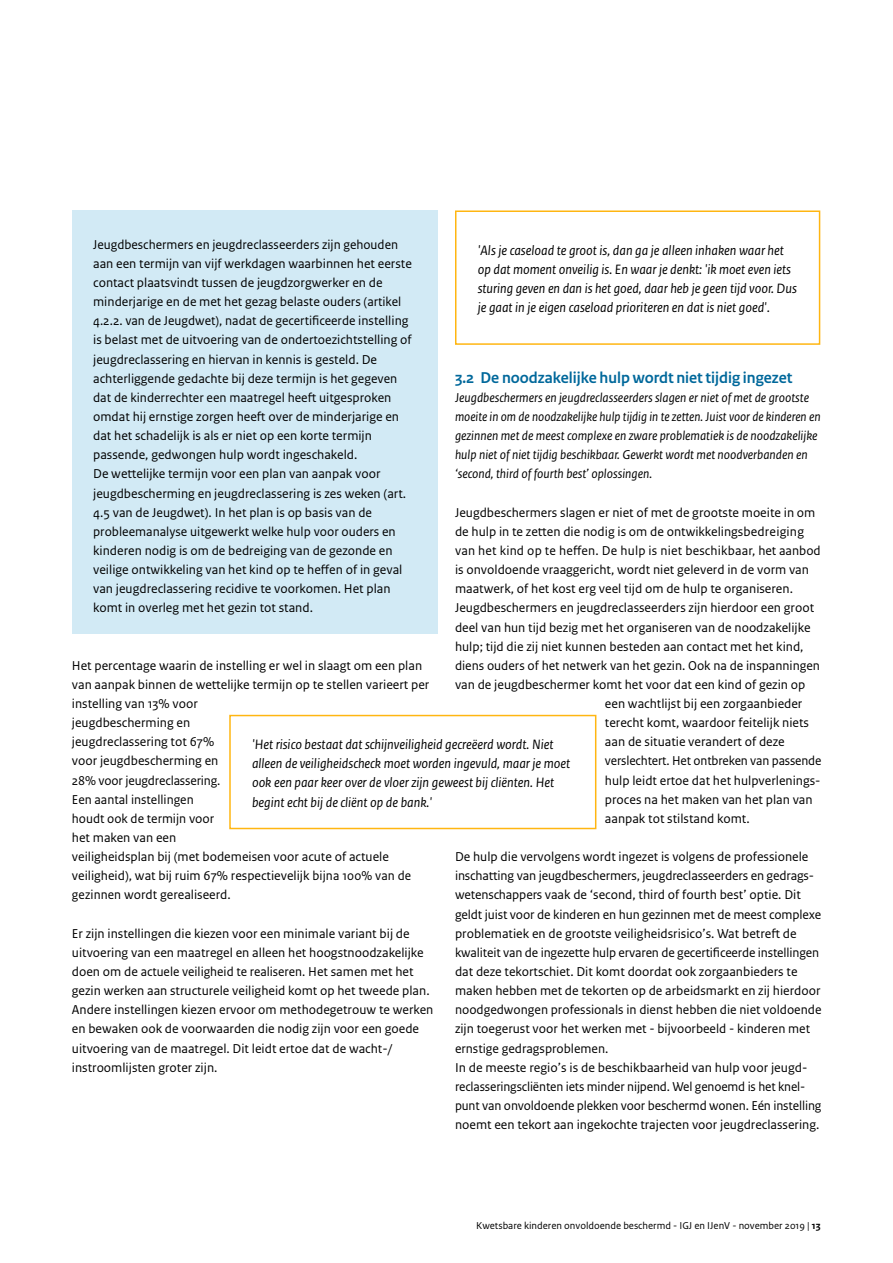
<style>
.page{position:relative;width:893px;height:1263px;background:#fff}
.page>*{position:absolute;margin:0;border:0;box-sizing:border-box;transform-origin:0 0}
.H2_-_Tussenkop{font:700 16.5px "Rijksoverheid Sans Heading";color:#01689b}
.P_-_Quote{font:italic 14.25px/19.2px "Rijksoverheid Sans Text";color:#000}
.P_-_Broodtekst{font:13.5px/19.2px "Rijksoverheid Sans Text";color:#000}
.P_-_Tussenkop_intro{font:italic 13.5px/19.2px "Rijksoverheid Sans Text";color:#000}
.t1{font:10.5px "Rijksoverheid Sans Text";color:#000}
.s1{font-weight:700}
</style>
<div class="page">
<div style="left:72px;top:210px;width:366px;height:424px;background:#d2eaf5"></div>
<div style="left:229px;top:715px;width:367px;height:114px;border:2px solid #ffb612"></div>
<div style="left:455px;top:210px;width:365px;height:135px;border:2px solid #ffb612"></div>
<p class="P_-_Broodtekst" style="left:93px;top:235px;width:320px">Jeugdbeschermers en jeugdreclasseerders zijn gehouden aan een termijn van vijf werkdagen waarbinnen het eerste contact plaatsvindt tussen de jeugdzorgwerker en de minderjarige en de met het gezag belaste ouders (artikel 4.2.2. van de Jeugdwet), nadat de gecertificeerde instelling is belast met de uitvoering van de ondertoezichtstelling of jeugdreclassering en hiervan in kennis is gesteld. De achterliggende gedachte bij deze termijn is het gegeven dat de kinderrechter een maatregel heeft uitgesproken omdat hij ernstige zorgen heeft over de minderjarige en dat het schadelijk is als er niet op een korte termijn passende, gedwongen hulp wordt ingeschakeld.</p>
<p class="P_-_Broodtekst" style="left:93px;top:465px;width:315px">De wettelijke termijn voor een plan van aanpak voor jeugdbescherming en jeugdreclassering is zes weken (art.<br>4.5 van de Jeugdwet). In het plan is op basis van de probleemanalyse uitgewerkt welke hulp voor ouders en kinderen nodig is om de bedreiging van de gezonde en veilige ontwikkeling van het kind op te heffen of in geval van jeugdreclassering recidive te voorkomen. Het plan komt in overleg met het gezin tot stand.</p>
<p class="P_-_Quote" style="left:478px;top:241px;width:321px">'Als je caseload te groot is, dan ga je alleen inhaken waar het op dat moment onveilig is. En waar je denkt: 'ik moet even iets sturing geven en dan is het goed, daar heb je geen tijd voor. Dus je gaat in je eigen caseload prioriteren en dat is niet goed'.</p>
<h2 class="H2_-_Tussenkop" style="left:455px;top:368px;width:339px">3.2 De noodzakelijke hulp wordt niet tijdig ingezet</h2>
<p class="P_-_Tussenkop_intro" style="left:455px;top:388px;width:367px">Jeugdbeschermers en jeugdreclasseerders slagen er niet of met de grootste moeite in om de noodzakelijke hulp tijdig in te zetten. Juist voor de kinderen en gezinnen met de meest complexe en zware problematiek is de noodzakelijke hulp niet of niet tijdig beschikbaar. Gewerkt wordt met noodverbanden en ‘second, third of fourth best’ oplossingen.</p>
<p class="P_-_Broodtekst" style="left:455px;top:503px;width:362px">Jeugdbeschermers slagen er niet of met de grootste moeite in om</p>
<p class="P_-_Broodtekst" style="left:455px;top:522px;width:351px">de hulp in te zetten die nodig is om de ontwikkelingsbedreiging</p>
<p class="P_-_Broodtekst" style="left:455px;top:541px;width:367px">van het kind op te heffen. De hulp is niet beschikbaar, het aanbod</p>
<p class="P_-_Broodtekst" style="left:455px;top:560px;width:356px">is onvoldoende vraaggericht, wordt niet geleverd in de vorm van</p>
<p class="P_-_Broodtekst" style="left:455px;top:579px;width:339px">maatwerk, of het kost erg veel tijd om de hulp te organiseren.</p>
<p class="P_-_Broodtekst" style="left:455px;top:598px;width:361px">Jeugdbeschermers en jeugdreclasseerders zijn hierdoor een groot</p>
<p class="P_-_Broodtekst" style="left:455px;top:618px;width:357px">deel van hun tijd bezig met het organiseren van de noodzakelijke</p>
<p class="P_-_Broodtekst" style="left:455px;top:637px;width:350px">hulp; tijd die zij niet kunnen besteden aan contact met het kind,</p>
<p class="P_-_Broodtekst" style="left:455px;top:656px;width:367px">diens ouders of het netwerk van het gezin. Ook na de inspanningen</p>
<p class="P_-_Broodtekst" style="left:455px;top:675px;width:352px">van de jeugdbeschermer komt het voor dat een kind of gezin op</p>
<p class="P_-_Broodtekst" style="left:605px;top:694px;width:199px">een wachtlijst bij een zorgaanbieder</p>
<p class="P_-_Broodtekst" style="left:605px;top:713px;width:206px">terecht komt, waardoor feitelijk niets</p>
<p class="P_-_Broodtekst" style="left:605px;top:732px;width:181px">aan de situatie verandert of deze</p>
<p class="P_-_Broodtekst" style="left:605px;top:752px;width:218px">verslechtert. Het ontbreken van passende</p>
<p class="P_-_Broodtekst" style="left:605px;top:771px;width:215px">hulp leidt ertoe dat het hulpverlenings-</p>
<p class="P_-_Broodtekst" style="left:605px;top:790px;width:209px">proces na het maken van het plan van</p>
<p class="P_-_Broodtekst" style="left:605px;top:809px;width:146px">aanpak tot stilstand komt.</p>
<p class="P_-_Broodtekst" style="left:455px;top:847px;width:368px">De hulp die vervolgens wordt ingezet is volgens de professionele inschatting van jeugdbeschermers, jeugdreclasseerders en gedrags&shy;wetenschappers vaak de ‘second, third of fourth best’ optie. Dit geldt juist voor de kinderen en hun gezinnen met de meest complexe problematiek en de grootste veiligheidsrisico’s. Wat betreft de kwaliteit van de ingezette hulp ervaren de gecertificeerde instellingen dat deze tekortschiet. Dit komt doordat ook zorgaanbieders te maken hebben met de tekorten op de arbeidsmarkt en zij hierdoor noodgedwongen professionals in dienst hebben die niet voldoende zijn toegerust voor het werken met - bijvoorbeeld - kinderen met ernstige gedragsproblemen.</p>
<p class="P_-_Broodtekst" style="left:455px;top:1058px;width:368px">In de meeste regio’s is de beschikbaarheid van hulp voor jeugd&shy;reclasseringscliënten iets minder nijpend. Wel genoemd is het knel&shy;punt van onvoldoende plekken voor beschermd wonen. Eén instelling noemt een tekort aan ingekochte trajecten voor jeugdreclassering.</p>
<p class="P_-_Broodtekst" style="left:72px;top:656px;width:359px">Het percentage waarin de instelling er wel in slaagt om een plan van aanpak binnen de wettelijke termijn op te stellen varieert per instelling van 13% voor<br>jeugdbescherming en<br>jeugdreclassering tot 67%<br>voor jeugdbescherming en<br>28% voor jeugdreclassering.<br>Een aantal instellingen<br>houdt ook de termijn voor<br>het maken van een<br>veiligheidsplan bij (met bodemeisen voor acute of actuele veiligheid), wat bij ruim 67% respectievelijk bijna 100% van de gezinnen wordt gerealiseerd.</p>
<p class="P_-_Quote" style="left:252px;top:735px;width:320px">'Het risico bestaat dat schijnveiligheid gecreëerd wordt. Niet alleen de veiligheidscheck moet worden ingevuld, maar je moet ook een paar keer over de vloer zijn geweest bij cliënten. Het begint echt bij de cliënt op de bank.'</p>
<p class="P_-_Broodtekst" style="left:72px;top:924px;width:363px">Er zijn instellingen die kiezen voor een minimale variant bij de uitvoering van een maatregel en alleen het hoogstnoodzakelijke doen om de actuele veiligheid te realiseren. Het samen met het gezin werken aan structurele veiligheid komt op het tweede plan.<br>Andere instellingen kiezen ervoor om methodegetrouw te werken en bewaken ook de voorwaarden die nodig zijn voor een goede uitvoering van de maatregel. Dit leidt ertoe dat de wacht-/ instroomlijsten groter zijn.</p>
<p class="t1" style="left:476px;top:1219px;width:346px">Kwetsbare kinderen onvoldoende beschermd - IGJ en IJenV - november 2019 | <span class="s1">13</span></p>
</div>
